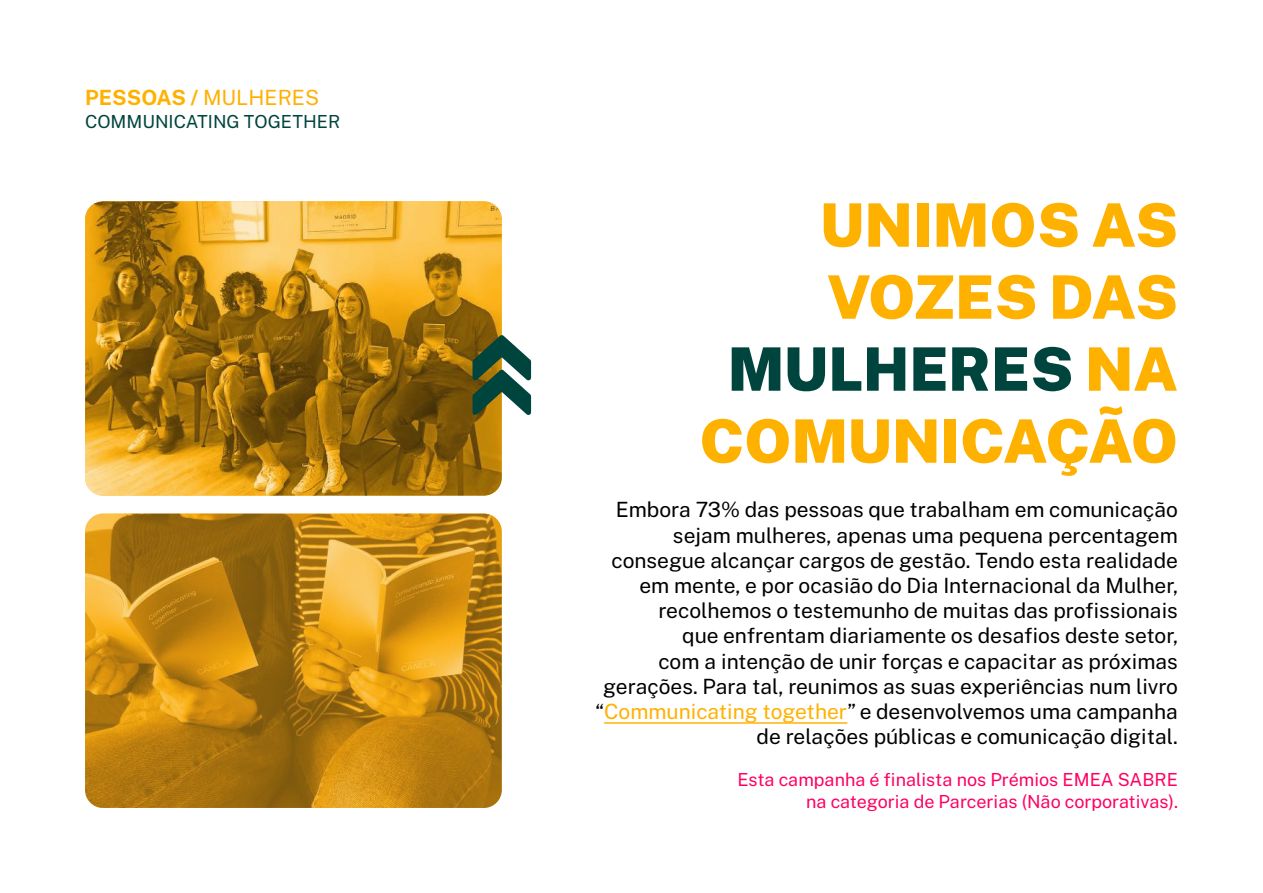
<style>
.page{position:relative;width:1263px;height:893px;background:#fff}
.page>*{position:absolute;margin:0;border:0;box-sizing:border-box;transform-origin:0 0}
.t1{font:900 60px/72px "Public Sans";color:#ffb100;text-align:right}
.t2{font:21px/25.2px "Public Sans";color:#000;text-align:right}
.t3{font:700 21px "Public Sans";letter-spacing:-.005em;color:#ffb100}
.t4{font:18px/21.6px "Public Sans";color:#ff0061;text-align:right}
.t5{font:18px "Public Sans";color:#00453d}
.s1{font-weight:400}
.s2{color:#00453d}
.s3{color:#ffb100}
</style>
<div class="page">
<hr style="left:604px;top:722px;width:243px;height:2px;background:#ffb100">
<img style="left:85px;top:201px;width:417px;height:295px">
<img style="left:85px;top:513px;width:417px;height:295px">
<svg style="left:472px;top:335px;width:59px;height:80px"></svg>
<p class="t3" style="left:85px;top:88px;width:236px">PESSOAS / <span class="s1">MULHERES</span></p>
<p class="t5" style="left:85px;top:113px;width:257px">COMMUNICATING TOGETHER</p>
<h1 class="t1" style="left:699px;top:192px;width:480px">UNIMOS AS<br>VOZES DAS<br><span class="s2">MULHERES</span> NA<br>COMUNICAÇÃO</h1>
<p class="t2" style="left:595px;top:498px;width:584px">Embora 73% das pessoas que trabalham em comunicação sejam mulheres, apenas uma pequena percentagem consegue alcançar cargos de gestão. Tendo esta realidade em mente, e por ocasião do Dia Internacional da Mulher, recolhemos o testemunho de muitas das profissionais<br>que enfrentam diariamente os desafios deste setor,<br>com a intenção de unir forças e capacitar as próximas gerações. Para tal, reunimos as suas experiências num livro “<span class="s3">Communicating together</span>” e desenvolvemos uma campanha de relações públicas e comunicação digital.</p>
<p class="t4" style="left:737px;top:768px;width:442px">Esta campanha é finalista nos Prémios EMEA SABRE na categoria de Parcerias (Não corporativas).</p>
</div>
